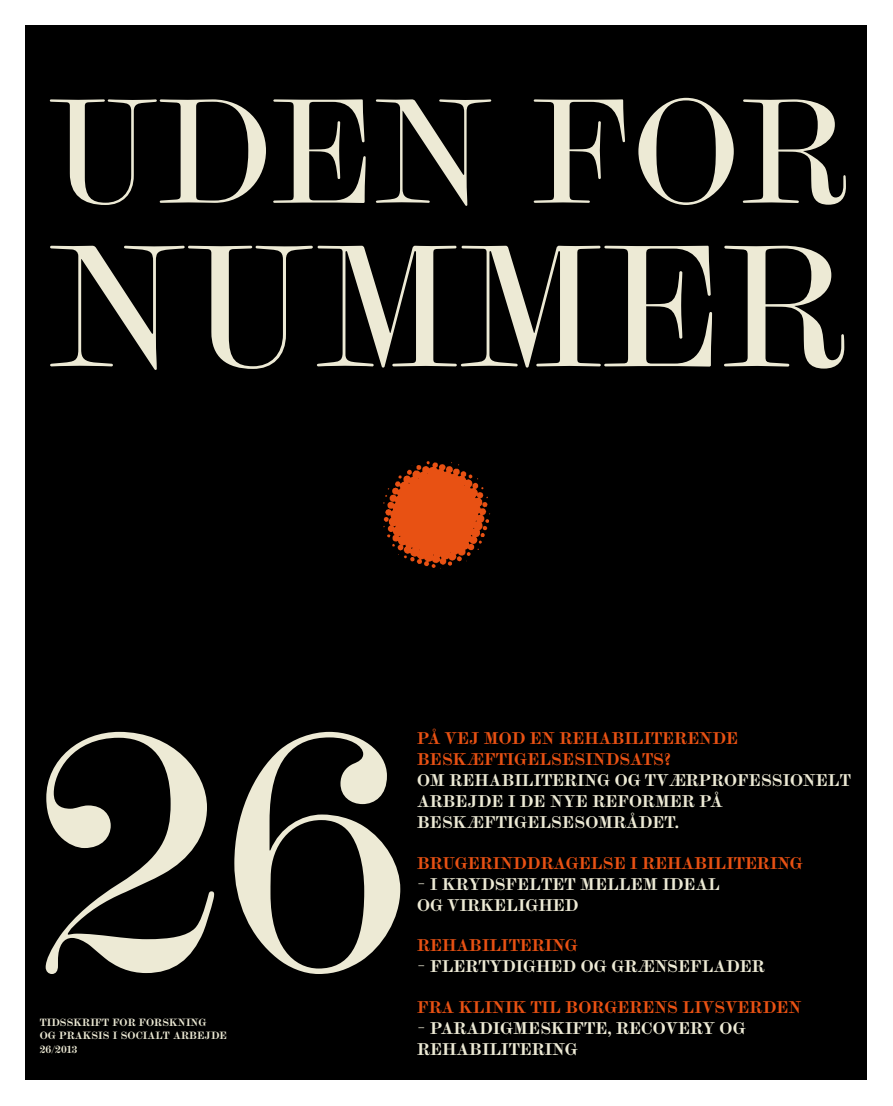
<style>
.page{position:relative;width:893px;height:1106px;background:#fff}
.page>*{position:absolute;margin:0;border:0;box-sizing:border-box;transform-origin:0 0}
.t1{font:325.35px "Scotch Modern Display";color:#edead5}
.t2{font:168px "Scotch Modern Display";color:#edead5}
.t3{font:144px "Scotch Modern Display";color:#edead5}
.t4{font:700 15px/21px "Scotch Micro";letter-spacing:-.005em;color:#edead5}
.t5{font:700 15px/21px "Scotch Micro";letter-spacing:-.005em;color:#e85113}
.t6{font:700 9.3px/13.5px "Scotch Micro";color:#edead5}
.s1{font-size:9px}
</style>
<div class="page">
<div style="left:26px;top:26px;width:841px;height:1054px;background:#000"></div>
<img style="left:383px;top:461px;width:108px;height:108px">
<h3 class="t3" style="left:48px;top:68px;width:804px">UDEN FOR</h3>
<h2 class="t2" style="left:48px;top:209px;width:804px">NUMMER</h2>
<h1 class="t1" style="left:40px;top:664px;width:371px">26</h1>
<p class="t6" style="left:40px;top:1015px;width:189px">TIDSSKRIFT FOR FORSKNING<br>OG PRAKSIS I SOCIALT ARBEJDE<br>26/201<span class="s1">3</span></p>
<p class="t5" style="left:417px;top:728px;width:323px">PÅ VEJ MOD EN REHABILITERENDE<br>BESKÆFTIGELSESINDSATS?</p>
<p class="t4" style="left:417px;top:770px;width:436px">OM REHABILITERING OG TVÆRPROFESSIONELT<br>ARBEJDE I DE NYE REFORMER PÅ<br>BESKÆFTIGELSESOMRÅDET.</p>
<p class="t5" style="left:417px;top:852px;width:387px">BRUGERINDDRAGELSE I REHABILITERING</p>
<p class="t4" style="left:417px;top:873px;width:305px">- I KRYDSFELTET MELLEM IDEAL<br>OG VIRKELIGHED</p>
<p class="t5" style="left:417px;top:935px;width:162px">REHABILITERING</p>
<p class="t4" style="left:417px;top:956px;width:349px">- FLERTYDIGHED OG GRÆNSEFLADER</p>
<p class="t5" style="left:417px;top:996px;width:386px">FRA KLINIK TIL BORGERENS LIVSVERDEN</p>
<p class="t4" style="left:417px;top:1017px;width:330px">- PARADIGMESKIFTE, RECOVERY OG</p>
<p class="t4" style="left:417px;top:1038px;width:162px">REHABILITERING</p>
</div>
